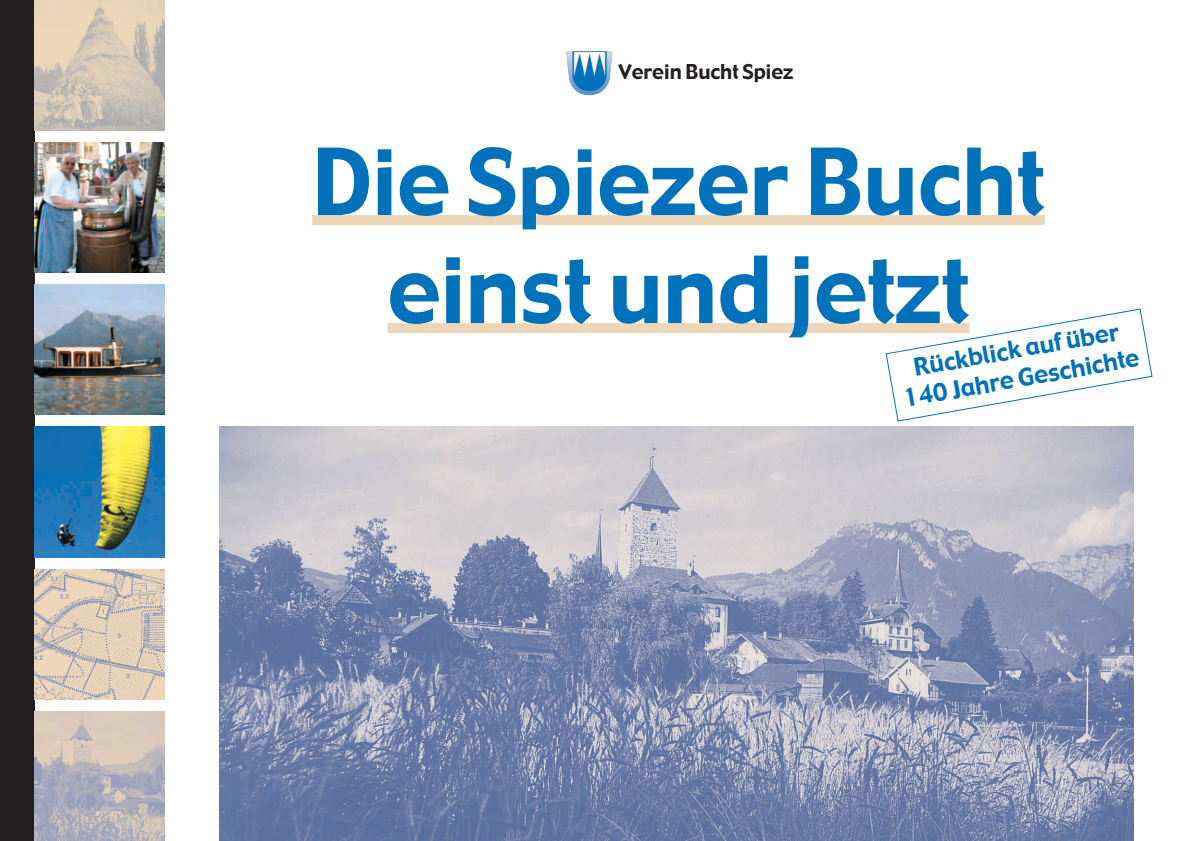
<style>
.page{position:relative;width:1190px;height:841px;background:#fff}
.page>*{position:absolute;margin:0;border:0;box-sizing:border-box;transform-origin:0 0}
.t1{font:90px/108px "Gadget";color:#0072bc;text-align:center}
.t2{font:24px/28.8px "Gadget";color:#0072bc;text-align:center}
.t3{font:20px "Gadget";color:#231f20}
</style>
<div class="page">
<div style="left:0;top:0;width:34px;height:841px;background:#231f20"></div>
<div style="left:312px;top:215px;width:733px;height:10px;background:#eed7b8"></div>
<div style="left:387px;top:323px;width:583px;height:10px;background:#eed7b8"></div>
<img style="left:34px;top:427px;width:130px;height:130px">
<img style="left:34px;top:142px;width:130px;height:131px">
<img style="left:34px;top:285px;width:130px;height:130px">
<img style="left:34px;top:569px;width:130px;height:131px">
<img style="left:34px;top:0;width:130px;height:130px">
<img style="left:34px;top:712px;width:130px;height:129px">
<img style="left:220px;top:427px;width:914px;height:414px">
<svg style="left:885px;top:308px;width:268px;height:114px"></svg>
<img style="left:566px;top:51px;width:47px;height:44px">
<p class="t3" style="left:618px;top:64px;width:176px">Verein Bucht Spiez</p>
<h1 class="t1" style="left:312px;top:134px;width:734px">Die Spiezer Bucht einst und jetzt</h1>
<p class="t2" style="left:896px;top:358px;width:241px;rotate:-10deg">Rückblick auf über<br>140 Jahre Geschichte</p>
</div>
